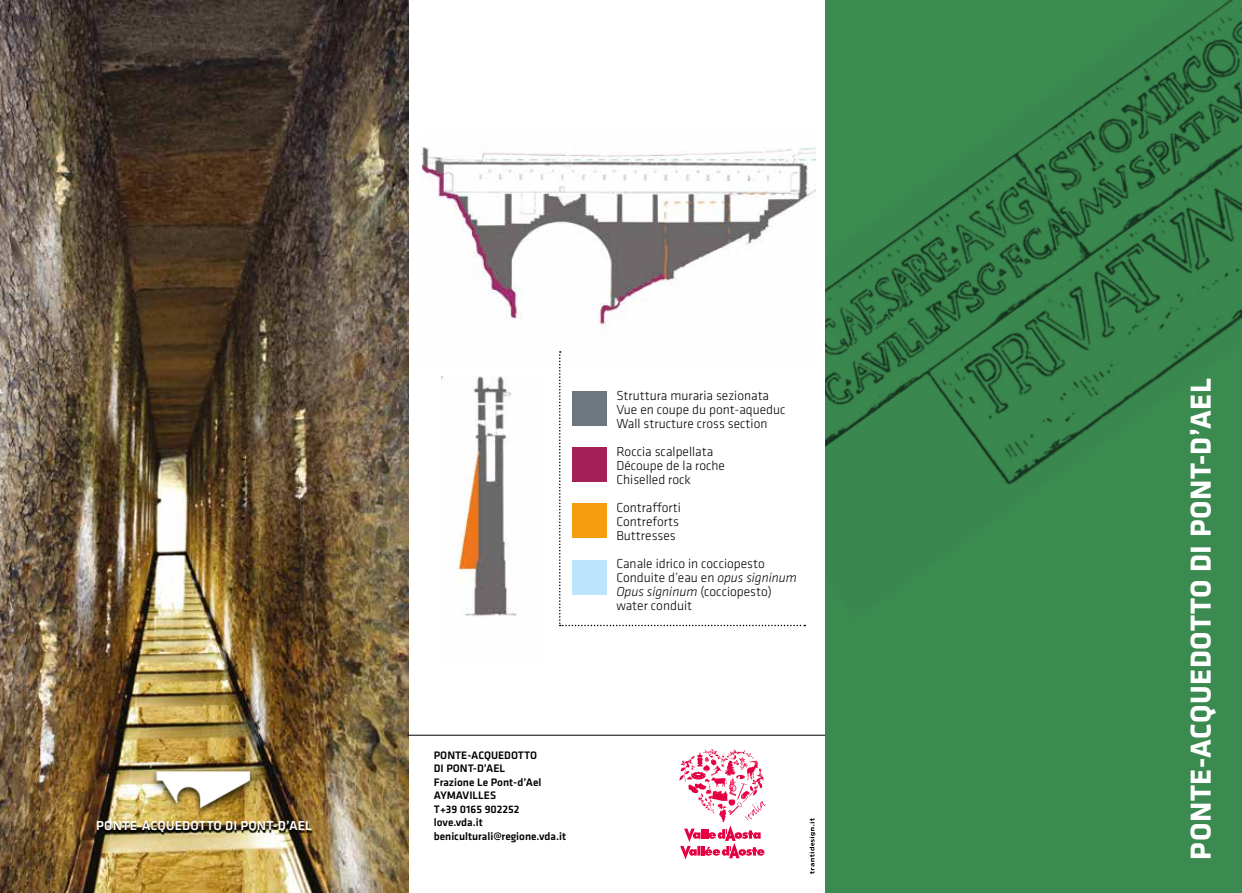
<style>
.page{position:relative;width:1242px;height:893px;background:#fff}
.page>*{position:absolute;margin:0;border:0;box-sizing:border-box;transform-origin:0 0}
.t1{font:700 30px "Klavika";letter-spacing:.02em;color:#fff}
.t2{font:300 13.5px/14px "Klavika";color:#000}
.t3{font:500 13.5px "Klavika";letter-spacing:.01em;color:#fff}
.t4{font:500 11.25px/13.5px "Klavika";color:#000}
.s1{font-style:italic}
</style>
<div class="page">
<div style="left:825px;top:0;width:417px;height:893px;background:#3b8a50"></div>
<img style="left:825px;top:0;width:417px;height:485px">
<img style="left:0;top:0;width:408px;height:893px">
<hr style="left:408px;top:735px;width:417px;height:1px;background:#000">
<svg style="left:809px;top:818px;width:6px;height:56px"></svg>
<div style="left:150px;top:768px;width:107px;height:50px;background:#000;opacity:.8"></div>
<img style="left:154px;top:762px;width:100px;height:48px">
<img style="left:421px;top:147px;width:395px;height:179px">
<img style="left:442px;top:377px;width:75px;height:240px">
<svg style="left:559px;top:351px;width:246px;height:275px"></svg>
<div style="left:573px;top:391px;width:34px;height:34px;background:#6f777e"></div>
<div style="left:573px;top:448px;width:34px;height:34px;background:#a52057"></div>
<div style="left:573px;top:504px;width:34px;height:34px;background:#f59d0f"></div>
<div style="left:573px;top:560px;width:34px;height:34px;background:#bce4fa"></div>
<img style="left:97px;top:822px;width:215px;height:13px">
<svg style="left:679px;top:749px;width:86px;height:110px"></svg>
<p class="t3" style="left:96px;top:816px;width:217px">PONTE-ACQUEDOTTO DI PONT-D’AEL</p>
<p class="t2" style="left:616px;top:389px;width:171px">Struttura muraria sezionata<br>Vue en coupe du pont-aqueduc<br>Wall structure cross section</p>
<p class="t2" style="left:616px;top:445px;width:110px">Roccia scalpellata<br>Découpe de la roche<br>Chiselled rock</p>
<p class="t2" style="left:616px;top:500px;width:66px">Contrafforti<br>Contreforts<br>Buttresses</p>
<p class="t2" style="left:616px;top:556px;width:182px">Canale idrico in cocciopesto<br>Conduite d’eau en <span class="s1">opus signinum<br>Opus signinum</span> (cocciopesto) water conduit</p>
<p class="t4" style="left:434px;top:748px;width:134px">PONTE-ACQUEDOTTO<br>DI PONT-D’AEL<br>Frazione Le Pont-d’Ael<br>AYMAVILLES<br>T+39 0165 902252 love.vda.it beniculturali@regione.vda.it</p>
<h1 class="t1" style="left:1184px;top:859px;width:483px;rotate:-90deg">PONTE-ACQUEDOTTO DI PONT-D’AEL</h1>
</div>
